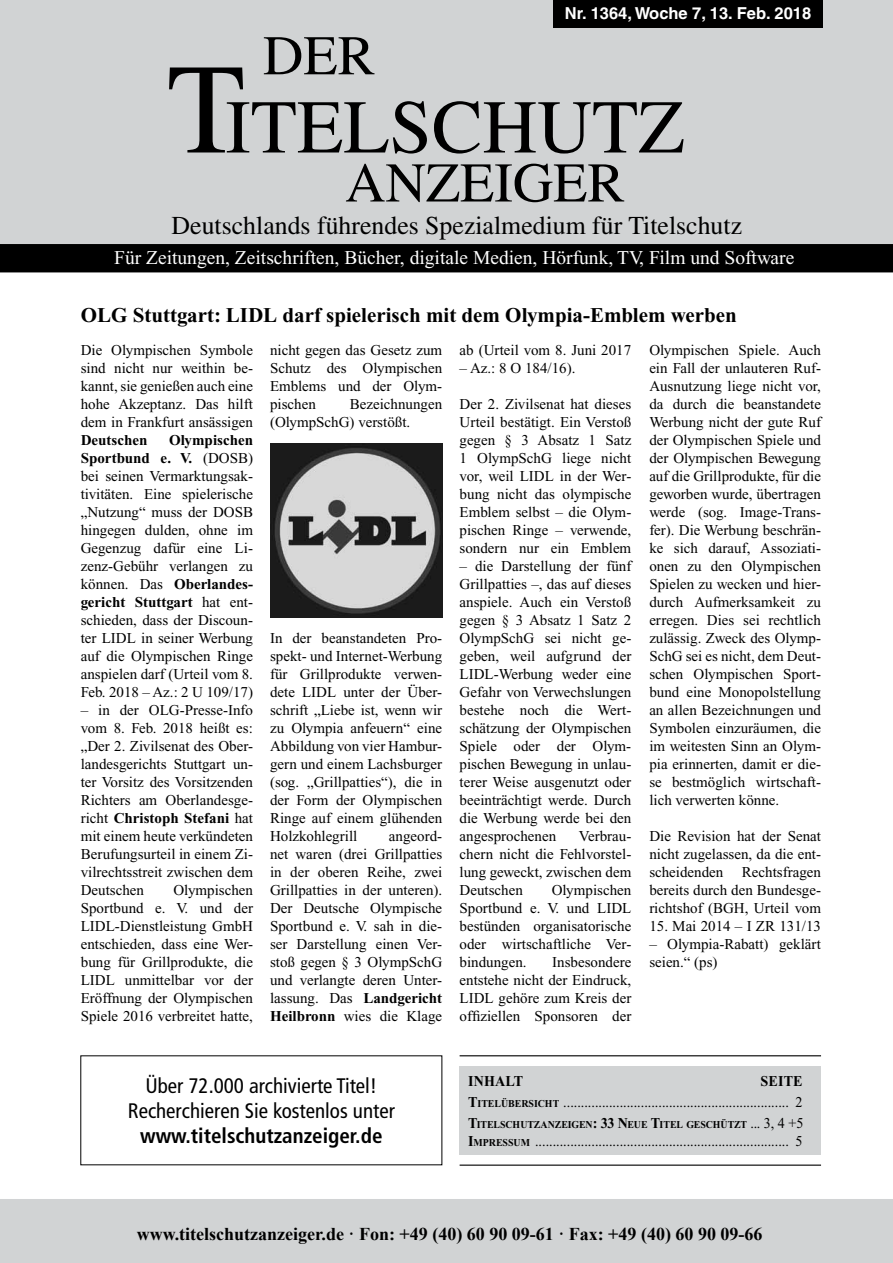
<style>
.page{position:relative;width:893px;height:1263px;background:#fff}
.page>*{position:absolute;margin:0;border:0;box-sizing:border-box;transform-origin:0 0}
.t1{font:75.9px "Times";color:#000}
.t2{font:55.95px "Times";color:#000}
.t3{font:25.8px "Times";color:#000}
.t4{font:700 21px "Times New Roman";color:#000}
.t5{font:condensed 21px/25.2px "Frutiger";color:#000;text-align:center}
.t6{font:700 condensed 21px "Frutiger";color:#000}
.t7{font:19.5px "Times New Roman";color:#fff}
.t8{font:700 18px "Times New Roman";color:#000}
.t9{font:700 16.5px "Helvetica";color:#fff}
.t10{font:15px/18px "Times New Roman";color:#000;text-align:justify}
.t11{font:15px/21px "Times New Roman";color:#000;text-align:right;scale:.94 1}
.t12{font:700 15px "Times New Roman";color:#000}
.t13{font:700 15px "Times New Roman";color:#000;scale:.94 1}
.t14{font:700 10.5px "Times New Roman";letter-spacing:-.01em;color:#000;scale:.94 1}
.s1{font-size:128.4px}
.s2{font-weight:700}
.s3{font-weight:700;font-size:10.5px}
.s4{font-size:15px}
.s5{font-weight:400;font-size:15px}
</style>
<div class="page">
<div style="left:0;top:1199px;width:893px;height:64px;background:#d1d3d4"></div>
<div style="left:0;top:0;width:893px;height:253px;background:#d1d3d4"></div>
<div style="left:554px;top:0;width:269px;height:27px;background:#000"></div>
<div style="left:0;top:244px;width:893px;height:28px;background:#000"></div>
<div style="left:460px;top:1066px;width:361px;height:89px;background:#d1d3d4"></div>
<hr style="left:460px;top:1055px;width:361px;height:1px;background:#000">
<hr style="left:460px;top:1164px;width:361px;height:2px;background:#000">
<img style="left:270px;top:443px;width:173px;height:174px">
<p class="t9" style="left:565px;top:3px;width:248px">Nr. 1364, Woche 7, 13. Feb. 2018</p>
<h2 class="t2" style="left:263px;top:24px;width:114px">DER</h2>
<h1 class="t1" style="left:167px;top:84px;width:519px"><span class="s1">T</span>ITELSCHUTZ</h1>
<h2 class="t2" style="left:345px;top:151px;width:281px">ANZEIGER</h2>
<h3 class="t3" style="left:172px;top:211px;width:572px">Deutschlands führendes Spezialmedium für Titelschutz</h3>
<h3 class="t7" style="left:114px;top:247px;width:682px">Für Zeitungen, Zeitschriften, Bücher, digitale Medien, Hörfunk, TV, Film und Software</h3>
<h3 class="t4" style="left:81px;top:304px;width:657px">OLG Stuttgart: LIDL darf spielerisch mit dem Olympia-Emblem werben</h3>
<p class="t10" style="left:81px;top:341px;width:174px">Die Olympischen Symbole sind nicht nur weithin be&shy;kannt, sie genießen auch eine hohe Akzeptanz. Das hilft dem in Frankfurt ansässigen</p>
<p class="t12" style="left:81px;top:432px;width:68px">Deutschen</p>
<p class="t10" style="left:460px;top:341px;width:173px">ab (Urteil vom 8. Juni 2017</p>
<p class="t10" style="left:460px;top:359px;width:117px">– Az.: 8 O 184/16).</p>
<p class="t10" style="left:460px;top:395px;width:173px">Der 2. Zivilsenat hat dieses Urteil bestätigt. Ein Verstoß gegen § 3 Absatz 1 Satz 1 OlympSchG liege nicht vor, weil LIDL in der Wer&shy;bung nicht das olympische Emblem selbst – die Olym&shy;pischen Ringe – verwende, sondern nur ein Emblem</p>
<p class="t10" style="left:460px;top:557px;width:173px">– die Darstellung der fünf Grillpatties –, das auf dieses anspiele. Auch ein Verstoß gegen § 3 Absatz 1 Satz 2<br>OlympSchG sei nicht ge&shy;geben, weil aufgrund der LIDL-Werbung weder eine Gefahr von Verwechslungen bestehe noch die Wert&shy;schätzung der Olympischen Spiele oder der Olym&shy;pischen Bewegung in unlau&shy;terer Weise ausgenutzt oder beeinträchtigt werde. Durch die Werbung werde bei den angesprochenen</p>
<p class="t10" style="left:270px;top:341px;width:174px">nicht gegen das Gesetz zum Schutz des Olympischen Emblems und der Olym&shy;pischen</p>
<p class="t10" style="left:649px;top:341px;width:173px">Olympischen Spiele. Auch ein Fall der unlauteren Ruf-Ausnutzung liege nicht vor, da durch die beanstandete Werbung nicht der gute Ruf der Olympischen Spiele und der Olympischen Bewegung auf die Grillprodukte, für die geworben wurde, übertragen werde (sog. Image-Trans&shy;fer). Die Werbung beschrän&shy;ke sich darauf, Assoziati&shy;onen zu den Olympischen Spielen zu wecken und hier&shy;durch Aufmerksamkeit zu erregen. Dies sei rechtlich zulässig. Zweck des Olymp-SchG sei es nicht, dem Deut&shy;schen Olympischen Sport&shy;bund eine Monopolstellung an allen Bezeichnungen und Symbolen einzuräumen, die im weitesten Sinn an Olym&shy;pia erinnerten, damit er die&shy;se bestmöglich wirtschaft&shy;lich verwerten könne.</p>
<p class="t10" style="left:649px;top:827px;width:173px">Die Revision hat der Senat nicht zugelassen, da die ent&shy;scheidenden Rechtsfragen bereits durch den Bundesge&shy;richtshof (BGH, Urteil vom</p>
<p class="t10" style="left:649px;top:917px;width:173px">15. Mai 2014 – I ZR 131/13</p>
<p class="t10" style="left:649px;top:935px;width:173px">– Olympia-Rabatt) geklärt seien.“ (ps)</p>
<p class="t10" style="left:270px;top:395px;width:174px;text-indent:80px">Bezeichnungen (OlympSchG) verstößt.</p>
<p class="t10" style="left:81px;top:431px;width:174px;text-indent:88px"><span class="s2">Olympischen Sportbund e. V.</span> (DOSB) bei seinen Vermarktungsak&shy;tivitäten. Eine spielerische „Nutzung“ muss der DOSB hingegen dulden, ohne im Gegenzug dafür eine Li&shy;zenz-Gebühr verlangen zu können. Das <span class="s2">Oberlandes&shy;gericht Stuttgart</span> hat ent&shy;schieden, dass der Discoun&shy;ter LIDL in seiner Werbung auf die Olympischen Ringe anspielen darf (Urteil vom 8.<br>Feb. 2018 – Az.: 2 U 109/17)</p>
<p class="t10" style="left:81px;top:701px;width:174px">– in der OLG-Presse-Info vom 8. Feb. 2018 heißt es: „Der 2. Zivilsenat des Ober&shy;landesgerichts Stuttgart un&shy;ter Vorsitz des Vorsitzenden Richters am Oberlandesge&shy;richt <span class="s2">Christoph Stefani</span> hat mit einem heute verkündeten Berufungsurteil in einem Zi&shy;vilrechtsstreit zwischen dem Deutschen</p>
<p class="t10" style="left:270px;top:629px;width:174px">In der beanstandeten Pro&shy;spekt- und Internet-Werbung für Grillprodukte verwen&shy;dete LIDL unter der Über&shy;schrift „Liebe ist, wenn wir zu Olympia anfeuern“ eine Abbildung von vier Hambur&shy;gern und einem Lachsburger (sog. „Grillpatties“), die in der Form der Olympischen Ringe auf einem glühenden Holzkohlegrill</p>
<p class="t10" style="left:460px;top:827px;width:173px;text-indent:119px">Verbrau&shy;chern nicht die Fehlvorstel&shy;lung geweckt, zwischen dem Deutschen</p>
<p class="t10" style="left:270px;top:827px;width:174px;text-indent:119px">angeord&shy;net waren (drei Grillpatties in der oberen Reihe, zwei Grillpatties in der unteren).<br>Der Deutsche Olympische Sportbund e. V. sah in die&shy;ser Darstellung einen Ver&shy;stoß gegen § 3 OlympSchG und verlangte deren Unter&shy;lassung. Das <span class="s2">Landgericht Heilbronn</span> wies die Klage</p>
<p class="t10" style="left:81px;top:881px;width:174px;text-indent:93px">Olympischen Sportbund e. V. und der LIDL-Dienstleistung GmbH entschieden, dass eine Wer&shy;bung für Grillprodukte, die LIDL unmittelbar vor der Eröffnung der Olympischen Spiele 2016 verbreitet hatte,</p>
<p class="t10" style="left:460px;top:881px;width:173px;text-indent:92px">Olympischen Sportbund e. V. und LIDL bestünden organisatorische oder wirtschaftliche Ver&shy;bindungen.</p>
<p class="t10" style="left:460px;top:953px;width:173px;text-indent:93px">Insbesondere entstehe nicht der Eindruck, LIDL gehöre zum Kreis der offiziellen Sponsoren der</p>
<h3 class="t5" style="left:128px;top:1073px;width:269px">Über 72.000 archivierte Titel!<br>Recherchieren Sie kostenlos unter</h3>
<h3 class="t6" style="left:140px;top:1124px;width:244px">www.titelschutzanzeiger.de</h3>
<p class="t11" style="left:468px;top:1071px;width:357px"><span class="s2">Seite<br></span><span class="s2">T</span><span class="s3">ITELÜBERSICHT</span> ................................................................ 2</p>
<p class="t14" style="left:468px;top:1119px;width:358px"><span class="s4">T</span>ITELSCHUTZANZEIGEN<span class="s4">: 33 N</span>EUE <span class="s4">T</span>ITEL GESCHÜTZT <span class="s5">... 3, 4 +5</span></p>
<p class="t11" style="left:468px;top:1131px;width:357px"><span class="s2">I</span><span class="s3">MPRESSUM</span> ........................................................................ 5</p>
<p class="t13" style="left:468px;top:1073px;width:60px">Inhalt</p>
<p class="t8" style="left:137px;top:1221px;width:627px">www.titelschutzanzeiger.de · Fon: +49 (40) 60 90 09-61 · Fax: +49 (40) 60 90 09-66</p>
</div>
